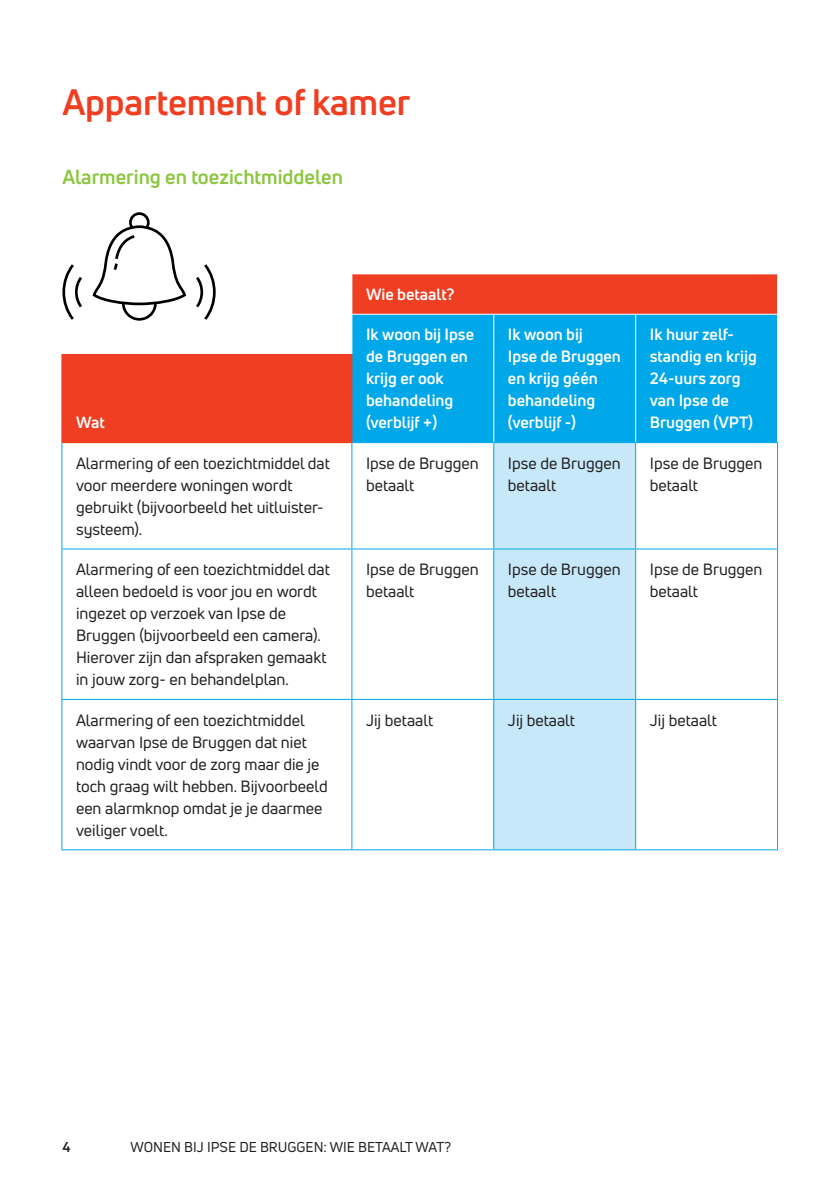
<style>
.page{position:relative;width:840px;height:1191px;background:#fff}
.page>*{position:absolute;margin:0;border:0;box-sizing:border-box;transform-origin:0 0}
.t1{font:700 36px "Uni Neue";letter-spacing:-.005em;color:#ef3e22}
.t2{font:700 20px "Uni Neue";color:#8bc63e}
.t3{font:16px/22px "Uni Neue";color:#231f20}
.t4{font:700 16px/22px "Uni Neue";color:#fff}
.t5{font:14px "Uni Neue";color:#231f20}
.t6{font:700 14px "Uni Neue";color:#231f20}
</style>
<div class="page">
<div style="left:351px;top:274px;width:426px;height:40px;background:#ef3e22"></div>
<div style="left:352px;top:315px;width:424px;height:127px;background:#00a7e9"></div>
<div style="left:62px;top:354px;width:289px;height:88px;background:#ef3e22"></div>
<svg style="left:494px;top:443px;width:140px;height:406px;background:#c0e5f8"></svg>
<hr style="left:61px;top:443px;width:1px;height:105px;background:#00a7e9">
<hr style="left:61px;top:548px;width:290px;height:1px;background:#00a7e9">
<hr style="left:61px;top:549px;width:1px;height:150px;background:#00a7e9">
<hr style="left:61px;top:699px;width:290px;height:1px;background:#00a7e9">
<hr style="left:61px;top:700px;width:1px;height:149px;background:#00a7e9">
<hr style="left:61px;top:849px;width:290px;height:1px;background:#00a7e9">
<hr style="left:351px;top:274px;width:1px;height:40px;background:#fff">
<hr style="left:776px;top:274px;width:1px;height:40px;background:#fff">
<hr style="left:493px;top:315px;width:1px;height:39px;background:#fff">
<hr style="left:634px;top:315px;width:1px;height:39px;background:#fff">
<hr style="left:493px;top:354px;width:1px;height:88px;background:#fff">
<hr style="left:634px;top:354px;width:1px;height:88px;background:#fff">
<hr style="left:352px;top:442px;width:141px;height:1px;background:#00a7e9">
<hr style="left:351px;top:443px;width:1px;height:105px;background:#00a7e9">
<hr style="left:493px;top:442px;width:142px;height:1px;background:#00a7e9">
<hr style="left:493px;top:443px;width:1px;height:105px;background:#00a7e9">
<hr style="left:635px;top:442px;width:142px;height:1px;background:#00a7e9">
<hr style="left:634px;top:443px;width:1px;height:105px;background:#00a7e9">
<hr style="left:776px;top:443px;width:1px;height:105px;background:#00a7e9">
<hr style="left:351px;top:548px;width:142px;height:1px;background:#00a7e9">
<hr style="left:351px;top:549px;width:1px;height:150px;background:#00a7e9">
<hr style="left:493px;top:548px;width:142px;height:1px;background:#00a7e9">
<hr style="left:493px;top:549px;width:1px;height:150px;background:#00a7e9">
<hr style="left:635px;top:548px;width:142px;height:1px;background:#00a7e9">
<hr style="left:634px;top:549px;width:1px;height:150px;background:#00a7e9">
<hr style="left:776px;top:549px;width:1px;height:150px;background:#00a7e9">
<hr style="left:351px;top:699px;width:142px;height:1px;background:#00a7e9">
<hr style="left:351px;top:700px;width:1px;height:149px;background:#00a7e9">
<hr style="left:493px;top:699px;width:142px;height:1px;background:#00a7e9">
<hr style="left:493px;top:700px;width:1px;height:149px;background:#00a7e9">
<hr style="left:635px;top:699px;width:142px;height:1px;background:#00a7e9">
<hr style="left:634px;top:700px;width:1px;height:149px;background:#00a7e9">
<hr style="left:776px;top:700px;width:1px;height:149px;background:#00a7e9">
<hr style="left:351px;top:849px;width:142px;height:1px;background:#00a7e9">
<hr style="left:493px;top:849px;width:142px;height:1px;background:#00a7e9">
<hr style="left:635px;top:849px;width:142px;height:1px;background:#00a7e9">
<hr style="left:61px;top:354px;width:291px;height:1px;background:#ef3e22">
<hr style="left:61px;top:355px;width:1px;height:87px;background:#ef3e22">
<hr style="left:351px;top:355px;width:1px;height:87px;background:#ef3e22">
<hr style="left:61px;top:442px;width:291px;height:1px;background:#ef3e22">
<div style="left:129px;top:212px;width:20px;height:21px;border:3px solid #000001;border-radius:50%"></div>
<svg style="left:62px;top:223px;width:154px;height:98px"></svg>
<h1 class="t1" style="left:62px;top:80px;width:349px">Appartement of kamer</h1>
<p class="t2" style="left:62px;top:164px;width:282px">Alarmering en toezichtmiddelen</p>
<p class="t4" style="left:366px;top:283px;width:90px">Wie betaalt?</p>
<p class="t4" style="left:366px;top:323px;width:109px">Ik woon bij Ipse de Bruggen en krijg er ook behandeling (verblijf +)</p>
<p class="t4" style="left:507px;top:323px;width:114px">Ik woon bij<br>Ipse de Bruggen en krijg géén behandeling (verblijf -)</p>
<p class="t4" style="left:649px;top:323px;width:108px">Ik huur zelf&shy;standig en krijg<br>24-uurs zorg van Ipse de</p>
<p class="t4" style="left:76px;top:411px;width:30px">Wat</p>
<p class="t4" style="left:649px;top:411px;width:105px">Bruggen (VPT)</p>
<p class="t3" style="left:76px;top:452px;width:255px">Alarmering of een toezichtmiddel dat voor meerdere woningen wordt gebruikt (bijvoorbeeld het uitluister&shy;systeem).</p>
<p class="t3" style="left:366px;top:452px;width:114px">Ipse de Bruggen betaalt</p>
<p class="t3" style="left:507px;top:452px;width:114px">Ipse de Bruggen betaalt</p>
<p class="t3" style="left:649px;top:452px;width:114px">Ipse de Bruggen betaalt</p>
<p class="t3" style="left:76px;top:558px;width:255px">Alarmering of een toezichtmiddel dat alleen bedoeld is voor jou en wordt ingezet op verzoek van Ipse de Bruggen (bijvoorbeeld een camera).<br>Hierover zijn dan afspraken gemaakt in jouw zorg- en behandelplan.</p>
<p class="t3" style="left:366px;top:558px;width:114px">Ipse de Bruggen betaalt</p>
<p class="t3" style="left:507px;top:558px;width:114px">Ipse de Bruggen betaalt</p>
<p class="t3" style="left:649px;top:558px;width:114px">Ipse de Bruggen betaalt</p>
<p class="t3" style="left:76px;top:708px;width:253px">Alarmering of een toezichtmiddel waarvan Ipse de Bruggen dat niet nodig vindt voor de zorg maar die je toch graag wilt hebben. Bijvoorbeeld een alarmknop omdat je je daarmee veiliger voelt.</p>
<p class="t3" style="left:366px;top:708px;width:69px">Jij betaalt</p>
<p class="t3" style="left:507px;top:708px;width:69px">Jij betaalt</p>
<p class="t3" style="left:649px;top:708px;width:69px">Jij betaalt</p>
<p class="t6" style="left:62px;top:1138px;width:10px">4</p>
<p class="t5" style="left:130px;top:1138px;width:322px">WONEN BIJ IPSE DE BRUGGEN: WIE BETAALT WAT?</p>
</div>
